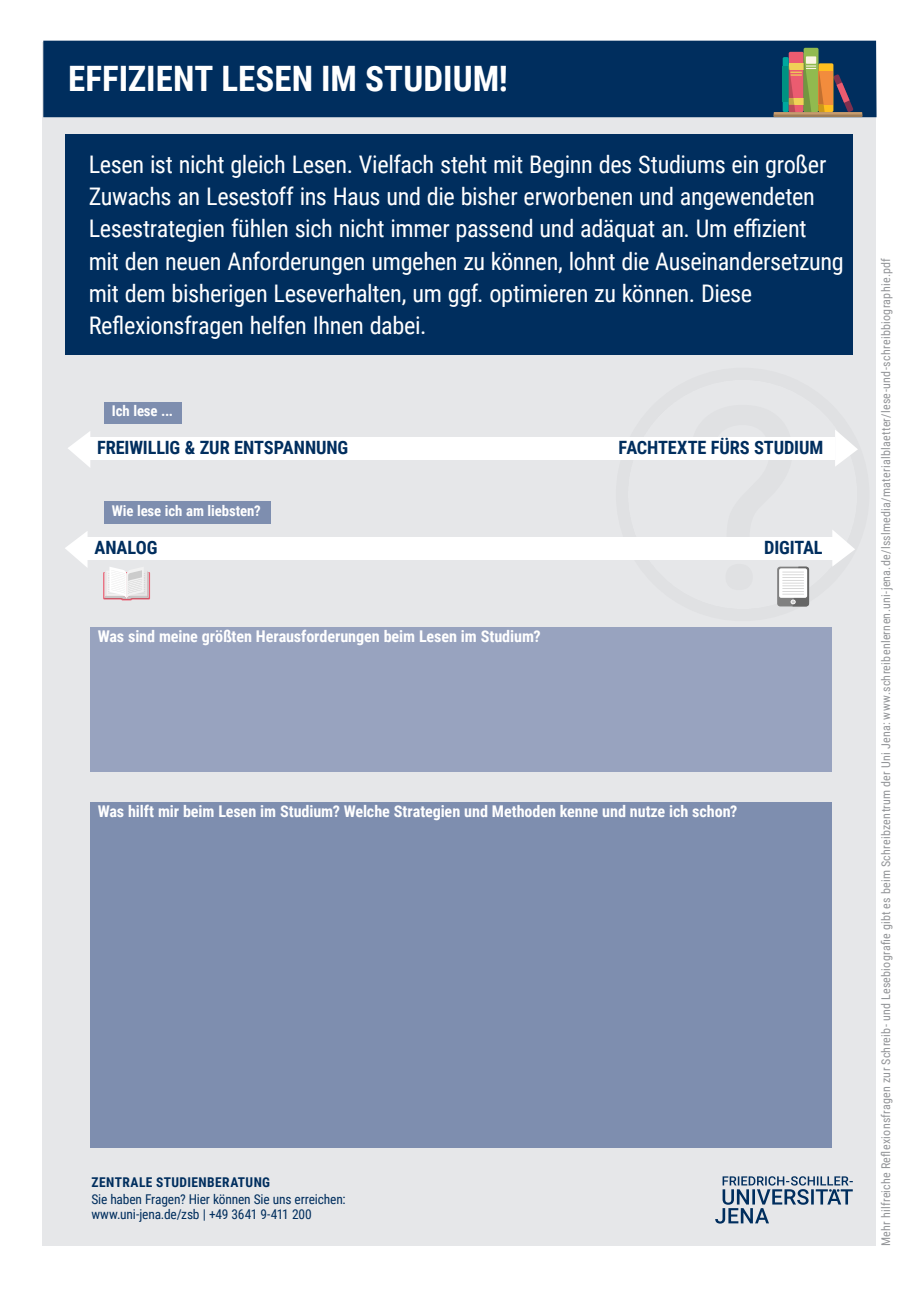
<style>
.page{position:relative;width:919px;height:1289px;background:#fff}
.page>*{position:absolute;margin:0;border:0;box-sizing:border-box;transform-origin:0 0}
.Tabelle_Text{font:255px "Roboto";color:#e0e1e3}
.t1{font:700 34.95px "Roboto Condensed";color:#fff}
.Tabelle_Text-2{font:24.3px/32.2px "Roboto Condensed";letter-spacing:-.015em;color:#fff}
.Tabelle_Text-3{font:700 18.3px "Roboto Condensed";letter-spacing:-.01em;color:#002e5e}
.Tabelle_Text-4{font:700 16.2px "Roboto Condensed";letter-spacing:-.005em;color:#fff}
.Tabelle_Text-5{font:700 14.85px "Roboto Condensed";letter-spacing:-.01em;color:#fff}
.H3_Balken_blau{font:13.5px/15.1px "Roboto Condensed";letter-spacing:-.015em;color:#002e5e}
.H3_Balken_blau-2{font:700 13.5px "Roboto Condensed";letter-spacing:.03em;color:#002e5e}
.Tabelle_Text-6{font:12px "Roboto Condensed";letter-spacing:.02em;color:#939598}
</style>
<div class="page">
<div style="left:43px;top:42px;width:832px;height:1204px;background:#e6e7e9"></div>
<div style="left:43px;top:41px;width:833px;height:76px;background:#002e5e"></div>
<div style="left:66px;top:134px;width:786px;height:221px;background:#002e5e"></div>
<svg style="left:715px;top:1176px;width:137px;height:47px"></svg>
<div style="left:104px;top:402px;width:77px;height:21px;background:#7e8eaf"></div>
<div style="left:90px;top:627px;width:742px;height:144px;background:#98a3bf"></div>
<svg style="left:68px;top:431px;width:22px;height:36px"></svg>
<svg style="left:65px;top:532px;width:22px;height:35px"></svg>
<div style="left:104px;top:501px;width:166px;height:22px;background:#7e8eaf"></div>
<div style="left:90px;top:802px;width:742px;height:345px;background:#7e8eaf"></div>
<svg style="left:103px;top:567px;width:47px;height:33px"></svg>
<div style="left:788px;top:52px;width:15px;height:60px;background:#eb5c70;border-radius:2px"></div>
<div style="left:803px;top:48px;width:15px;height:64px;background:#91ba4f;border-radius:2px"></div>
<svg style="left:773px;top:54px;width:89px;height:63px"></svg>
<div style="left:87px;top:537px;width:745px;height:23px;background:#fff"></div>
<div style="left:89px;top:437px;width:746px;height:23px;background:#fff"></div>
<svg style="left:832px;top:530px;width:23px;height:36px"></svg>
<div style="left:777px;top:566px;width:32px;height:40px;background:#808080;border-radius:3px"></div>
<div style="left:779px;top:568px;width:28px;height:30px;background:#fff;border-radius:2px"></div>
<svg style="left:782px;top:566px;width:27px;height:40px"></svg>
<svg style="left:835px;top:430px;width:22px;height:36px"></svg>
<p class="t1" style="left:68px;top:54px;width:441px">EFFIZIENT LESEN IM STUDIUM!</p>
<p class="Tabelle_Text-2" style="left:89px;top:147px;width:756px">Lesen ist nicht gleich Lesen. Vielfach steht mit Beginn des Studiums ein großer Zuwachs an Lesestoff ins Haus und die bisher erworbenen und angewendeten Lesestrategien fühlen sich nicht immer passend und adäquat an. Um effizient<br>mit den neuen Anforderungen umgehen zu können, lohnt die Auseinandersetzung mit dem bisherigen Leseverhalten, um ggf. optimieren zu können. Diese Reflexionsfragen helfen Ihnen dabei.</p>
<p class="Tabelle_Text" style="left:682px;top:319px;width:122px">?</p>
<p class="Tabelle_Text-5" style="left:112px;top:401px;width:63px">Ich lese ...</p>
<p class="Tabelle_Text-3" style="left:97px;top:435px;width:252px">FREIWILLIG &amp; ZUR ENTSPANNUNG</p>
<p class="Tabelle_Text-3" style="left:618px;top:435px;width:206px">FACHTEXTE FÜRS STUDIUM</p>
<p class="Tabelle_Text-5" style="left:112px;top:500px;width:150px">Wie lese ich am liebsten?</p>
<p class="Tabelle_Text-3" style="left:94px;top:534px;width:65px">ANALOG</p>
<p class="Tabelle_Text-3" style="left:764px;top:534px;width:60px">DIGITAL</p>
<p class="Tabelle_Text-4" style="left:98px;top:625px;width:444px">Was sind meine größten Herausforderungen beim Lesen im Studium?</p>
<p class="Tabelle_Text-4" style="left:98px;top:800px;width:640px">Was hilft mir beim Lesen im Studium? Welche Strategien und Methoden kenne und nutze ich schon?</p>
<p class="H3_Balken_blau-2" style="left:92px;top:1172px;width:180px">ZENTRALE STUDIENBERATUNG</p>
<p class="H3_Balken_blau" style="left:91px;top:1190px;width:256px">Sie haben Fragen? Hier können Sie uns erreichen: www.uni-jena.de/zsb | +49 3641 9-411 200</p>
<p class="Tabelle_Text-6" style="left:877px;top:1246px;width:989px;rotate:-90deg">Mehr hilfreiche Reflexionsfragen zur Schreib- und Lesebiografie gibt es beim Schreibzentrum der Uni Jena: www.schreibenlernen.uni-jena.de/lsslmedia/materialblaetter/lese-und-schreibbiographie.pdf</p>
</div>
